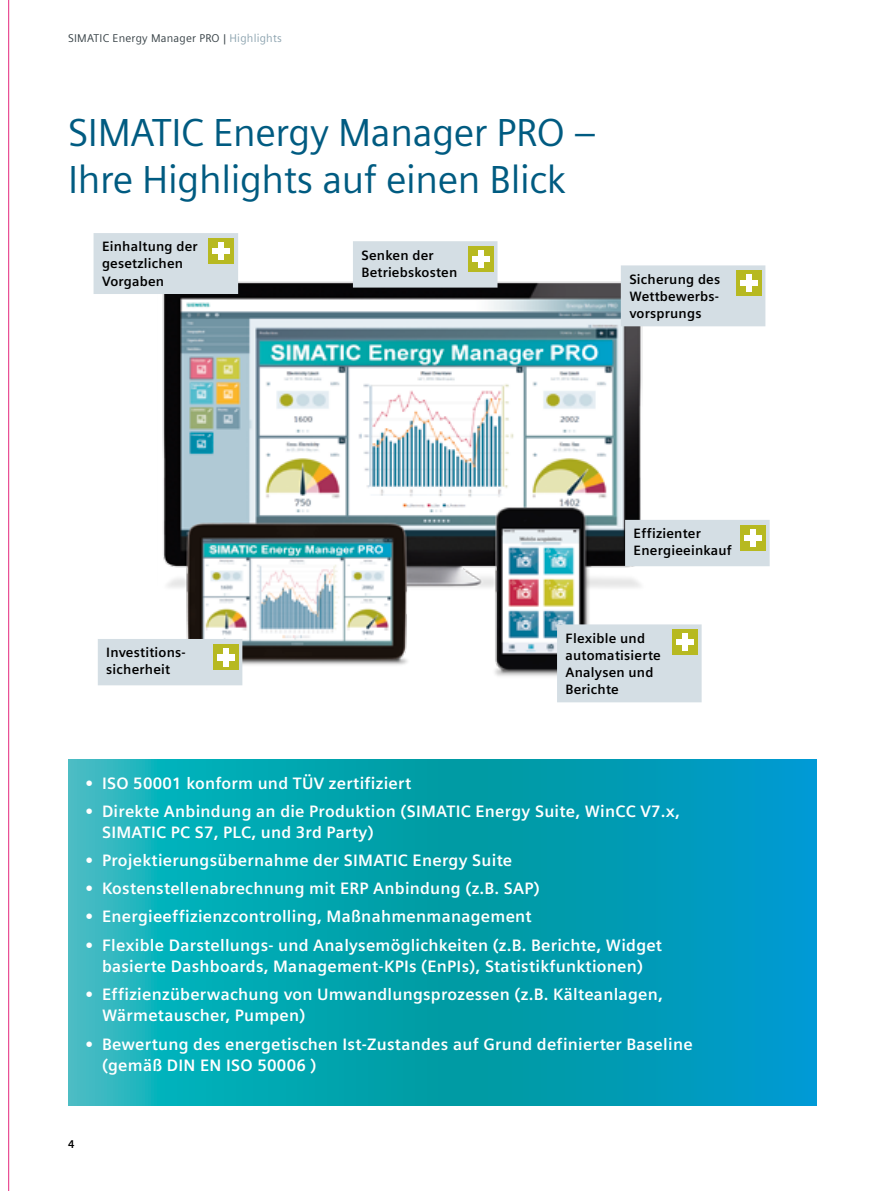
<style>
.page{position:relative;width:893px;height:1191px;background:#fff}
.page>*{position:absolute;margin:0;border:0;box-sizing:border-box;transform-origin:0 0}
.t1{font:39px/46.8px "Siemens Sans Global";letter-spacing:-.01em;color:#005b81}
.t2{font:700 16.5px/21.5px "Siemens Sans Global";letter-spacing:.015em;color:#fff}
.t3{font:700 13.5px/17px "Siemens Sans Global";letter-spacing:.015em;color:#000}
.t4{font:11.25px "Siemens Sans Global";letter-spacing:.02em;color:#384247}
.t5{font:700 11.25px "Siemens Sans Global";color:#000}
.s1{color:#8ca3af}
</style>
<div class="page">
<img style="left:93px;top:233px;width:676px;height:470px">
<div style="left:94px;top:233px;width:144px;height:61px;background:#d4dee4"></div>
<div style="left:209px;top:239px;width:25px;height:25px;background:#b7b921"></div>
<div style="left:219px;top:243px;width:5px;height:17px;background:#fff"></div>
<div style="left:213px;top:249px;width:17px;height:5px;background:#fff"></div>
<div style="left:98px;top:639px;width:144px;height:46px;background:#d4dee4"></div>
<div style="left:213px;top:644px;width:25px;height:25px;background:#b7b921"></div>
<div style="left:223px;top:648px;width:5px;height:17px;background:#fff"></div>
<div style="left:217px;top:654px;width:17px;height:5px;background:#fff"></div>
<div style="left:353px;top:241px;width:144px;height:46px;background:#d4dee4"></div>
<div style="left:468px;top:247px;width:25px;height:25px;background:#b7b921"></div>
<div style="left:478px;top:251px;width:5px;height:17px;background:#fff"></div>
<div style="left:472px;top:257px;width:17px;height:5px;background:#fff"></div>
<div style="left:621px;top:265px;width:144px;height:61px;background:#d4dee4"></div>
<div style="left:736px;top:271px;width:25px;height:25px;background:#b7b921"></div>
<div style="left:746px;top:275px;width:5px;height:17px;background:#fff"></div>
<div style="left:740px;top:281px;width:17px;height:5px;background:#fff"></div>
<div style="left:557px;top:624px;width:145px;height:78px;background:#d4dee4"></div>
<div style="left:672px;top:630px;width:25px;height:25px;background:#b7b921"></div>
<div style="left:682px;top:634px;width:5px;height:17px;background:#fff"></div>
<div style="left:676px;top:640px;width:17px;height:5px;background:#fff"></div>
<div style="left:625px;top:520px;width:145px;height:46px;background:#d4dee4"></div>
<div style="left:740px;top:525px;width:25px;height:25px;background:#b7b921"></div>
<div style="left:750px;top:529px;width:5px;height:17px;background:#fff"></div>
<div style="left:744px;top:535px;width:17px;height:5px;background:#fff"></div>
<svg style="left:68px;top:759px;width:748px;height:346px;background:#06a2b5"></svg>
<div style="left:223px;top:650px;width:5px;height:17px;background:#fff"></div>
<div style="left:217px;top:656px;width:17px;height:5px;background:#fff"></div>
<hr style="left:8px;top:0;width:1px;height:1191px;background:#e5287d">
<p class="t4" style="left:68px;top:30px;width:215px">SIMATIC Energy Manager PRO | <span class="s1">Highlights</span></p>
<h1 class="t1" style="left:68px;top:111px;width:530px">SIMATIC Energy Manager PRO –<br>Ihre Highlights auf einen Blick</h1>
<p class="t3" style="left:102px;top:238px;width:97px">Einhaltung der gesetzlichen<br>Vorgaben</p>
<p class="t3" style="left:361px;top:246px;width:97px">Senken der<br>Betriebskosten</p>
<p class="t3" style="left:629px;top:271px;width:92px;text-align:justify">Sicherung des Wettbewerbs&shy;vorsprungs</p>
<p class="t3" style="left:634px;top:525px;width:100px">Effizienter<br>Energieeinkauf</p>
<p class="t3" style="left:106px;top:644px;width:81px">Investitions&shy;sicherheit</p>
<p class="t3" style="left:566px;top:629px;width:97px">Flexible und automatisierte<br>Analysen und<br>Berichte</p>
<p class="t2" style="left:85px;top:772px;width:328px">• ISO 50001 konform und TÜV zertifiziert</p>
<p class="t2" style="left:102px;top:800px;width:579px;text-indent:-17px">• Direkte Anbindung an die Produktion (SIMATIC Energy Suite, WinCC V7.x,<br>SIMATIC PC S7, PLC, und 3rd Party)</p>
<p class="t2" style="left:85px;top:850px;width:429px">• Projektierungsübernahme der SIMATIC Energy Suite</p>
<p class="t2" style="left:85px;top:878px;width:456px">• Kostenstellenabrechnung mit ERP Anbindung (z.B. SAP)</p>
<p class="t2" style="left:85px;top:906px;width:448px">• Energieeffizienzcontrolling, Maßnahmenmanagement</p>
<p class="t2" style="left:85px;top:934px;width:578px;text-align:center">• Flexible Darstellungs- und Analysemöglichkeiten (z.B. Berichte, Widget basierte Dashboards, Management-KPIs (EnPIs), Statistikfunktionen)</p>
<p class="t2" style="left:102px;top:983px;width:562px;text-indent:-17px">• Effizienzüberwachung von Umwandlungsprozessen (z.B. Kälteanlagen,<br>Wärmetauscher, Pumpen)</p>
<p class="t2" style="left:102px;top:1033px;width:592px;text-indent:-17px">• Bewertung des energetischen Ist-Zustandes auf Grund definierter Baseline (gemäß DIN EN ISO 50006 )</p>
<p class="t5" style="left:68px;top:1137px;width:8px">4</p>
</div>
